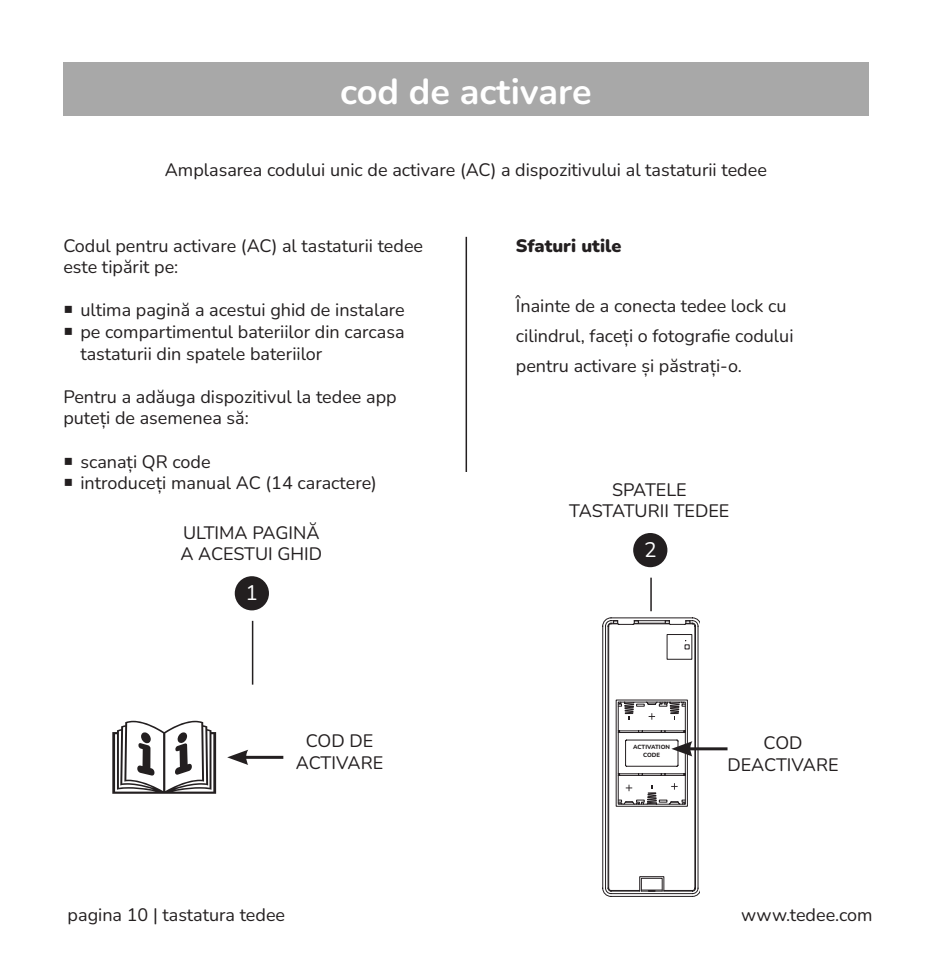
<style>
.page{position:relative;width:936px;height:978px;background:#fff}
.page>*{position:absolute;margin:0;border:0;box-sizing:border-box;transform-origin:0 0}
.bullets_kwadrat{font:700 36px "Nunito";color:#fff}
.bullets_kwadrat-2{font:21px "Nunito";color:#fff}
.bullets_kwadrat-3{font:18px/21.6px "Nunito";color:#231f20}
.bullets_kwadrat-4{font:900 18px "Nunito";color:#231f20}
.t1{font:800 6px "Nunito";color:#231f20}
</style>
<div class="page">
<hr style="left:465px;top:237px;width:2px;height:235px;background:#231f20">
<div style="left:633px;top:533px;width:34px;height:34px;background:#231f20;border-radius:50%"></div>
<hr style="left:650px;top:578px;width:1px;height:33px;background:#231f20">
<div style="left:235px;top:576px;width:34px;height:34px;background:#231f20;border-radius:50%"></div>
<hr style="left:252px;top:621px;width:1px;height:64px;background:#231f20">
<svg style="left:112px;top:721px;width:104px;height:73px"></svg>
<svg style="left:177px;top:732px;width:10px;height:12px"></svg>
<hr style="left:243px;top:756px;width:40px;height:3px;background:#231f20">
<svg style="left:227px;top:750px;width:21px;height:15px"></svg>
<hr style="left:687px;top:747px;width:40px;height:3px;background:#231f20">
<div style="left:63px;top:63px;width:805px;height:53px;background:#a8a8a8"></div>
<svg style="left:602px;top:618px;width:97px;height:279px"></svg>
<p class="bullets_kwadrat" style="left:340px;top:67px;width:253px">cod de activare</p>
<p class="bullets_kwadrat-3" style="left:165px;top:158px;width:603px">Amplasarea codului unic de activare (AC) a dispozitivului al tastaturii tedee</p>
<p class="bullets_kwadrat-3" style="left:63px;top:234px;width:361px">Codul pentru activare (AC) al tastaturii tedee este tipărit pe:</p>
<p class="bullets_kwadrat-3" style="left:80px;top:299px;width:326px">ultima pagină a acestui ghid de instalare</p>
<p class="bullets_kwadrat-3" style="left:80px;top:320px;width:326px">pe compartimentul bateriilor din carcasa tastaturii din spatele bateriilor</p>
<p class="bullets_kwadrat-3" style="left:63px;top:385px;width:335px">Pentru a adăuga dispozitivul la tedee app puteți de asemenea să:</p>
<p class="bullets_kwadrat-3" style="left:80px;top:450px;width:132px">scanați QR code</p>
<p class="bullets_kwadrat-3" style="left:80px;top:472px;width:298px">introduceți manual AC (14 caractere)</p>
<p class="bullets_kwadrat-3" style="left:183px;top:521px;width:138px">ULTIMA PAGINĂ</p>
<p class="bullets_kwadrat-3" style="left:180px;top:543px;width:143px">A ACESTUI GHID</p>
<p class="bullets_kwadrat-2" style="left:245px;top:578px;width:14px">1</p>
<p class="bullets_kwadrat-3" style="left:306px;top:729px;width:69px">COD DE</p>
<p class="bullets_kwadrat-3" style="left:296px;top:751px;width:89px">ACTIVARE</p>
<p class="bullets_kwadrat-4" style="left:516px;top:233px;width:107px">Sfaturi utile</p>
<p class="bullets_kwadrat-3" style="left:516px;top:290px;width:279px;line-height:30px">Înainte de a conecta tedee lock cu cilindrul, faceți o fotografie codului pentru activare și păstrați-o.</p>
<p class="bullets_kwadrat-3" style="left:612px;top:478px;width:76px">SPATELE</p>
<p class="bullets_kwadrat-3" style="left:569px;top:499px;width:162px">TASTATURII TEDEE</p>
<p class="bullets_kwadrat-2" style="left:644px;top:535px;width:14px">2</p>
<p class="t1" style="left:633px;top:743px;width:38px">ACTIVATION</p>
<p class="t1" style="left:643px;top:750px;width:19px">CODE</p>
<p class="bullets_kwadrat-3" style="left:763px;top:731px;width:40px">COD</p>
<p class="bullets_kwadrat-3" style="left:727px;top:753px;width:112px">DEACTIVARE</p>
<p class="bullets_kwadrat-3" style="left:68px;top:904px;width:219px">pagina 10 | tastatura tedee</p>
<p class="bullets_kwadrat-3" style="left:741px;top:904px;width:133px">www.tedee.com</p>
</div>
